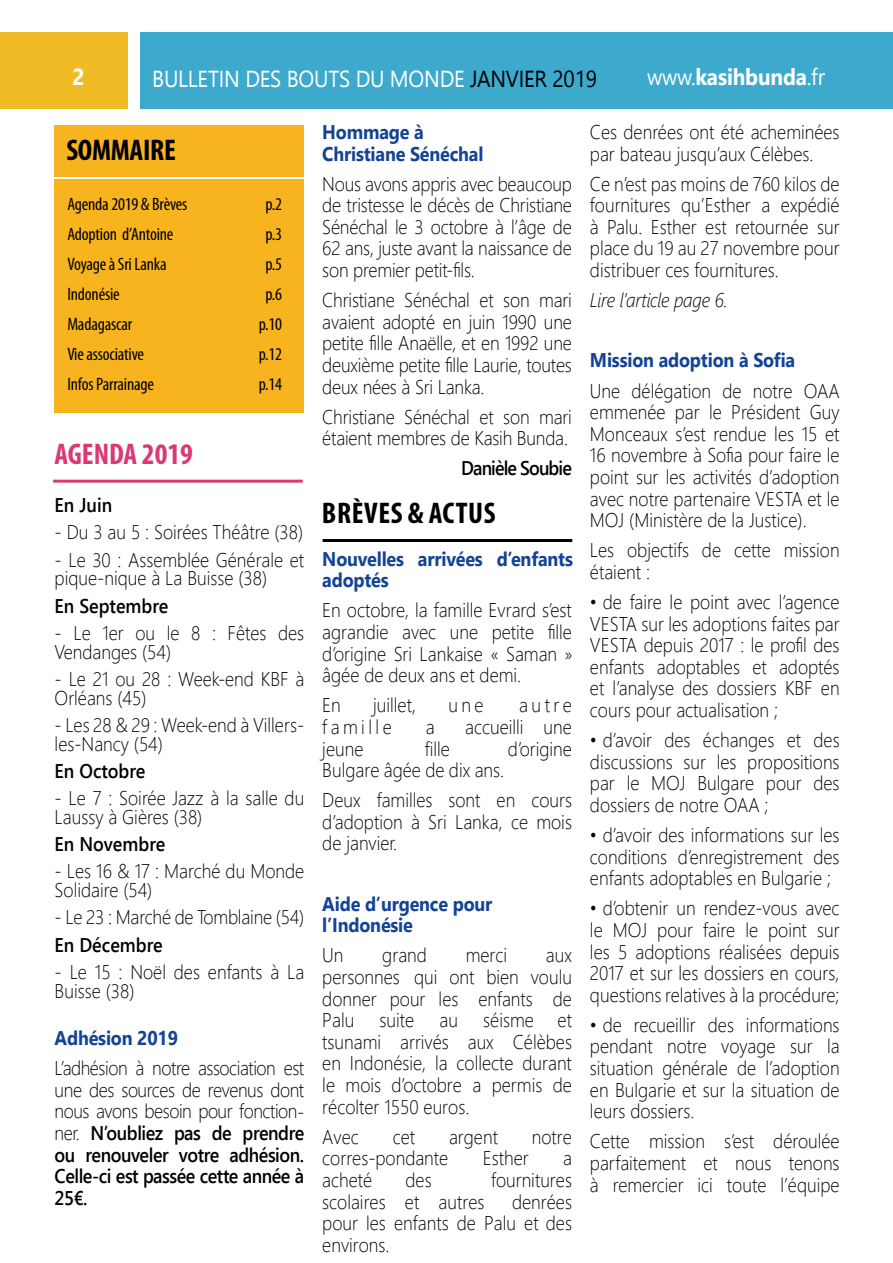
<style>
.page{position:relative;width:893px;height:1263px;background:#fff}
.page>*{position:absolute;margin:0;border:0;box-sizing:border-box;transform-origin:0 0}
.t1{font:700 condensed 30px "Myriad Pro";letter-spacing:.01em;color:#000}
.t2{font:700 condensed 30px "Myriad Pro";color:#d93a74}
.t3{font:700 condensed 30px "Myriad Pro";letter-spacing:-.01em;color:#000}
.t4{font:23.1px "Segoe UI";letter-spacing:-.01em;color:#fff;scale:.91 1}
.t5{font:700 23.1px "Segoe UI";letter-spacing:-.01em;color:#fff;scale:.91 1}
.t6{font:300 19.8px/21.6px "Segoe UI";color:#000;text-align:justify;scale:.91 1}
.t7{font:700 19.8px/21.6px "Segoe UI";letter-spacing:-.01em;color:#134395;scale:.91 1}
.t8{font:600 19.8px "Segoe UI";color:#000;scale:.91 1}
.t9{font:italic 300 19.8px "Segoe UI";letter-spacing:-.01em;color:#000;scale:.91 1}
.t10{font:600 19.8px "Segoe UI";letter-spacing:-.05em;color:#000;scale:.91 1}
.t11{font:300 19.8px "Segoe UI";letter-spacing:.19em;color:#000;scale:.91 1}
.t12{font:condensed 18px "Myriad Pro";letter-spacing:-.01em;color:#000}
.s1{font-weight:400}
.s2{color:#000}
.s3{font-weight:600}
</style>
<div class="page">
<div style="left:0;top:32px;width:128px;height:76px;background:#f1bb25"></div>
<div style="left:140px;top:32px;width:753px;height:76px;background:#3ca9cd"></div>
<hr style="left:53px;top:480px;width:250px;height:3px;background:#d93a74">
<hr style="left:323px;top:539px;width:249px;height:3px;background:#000">
<div style="left:54px;top:179px;width:250px;height:233px;background:#f7b41f"></div>
<div style="left:54px;top:126px;width:250px;height:51px;background:#f7b41f"></div>
<p class="t5" style="left:73px;top:59px;width:15px">2</p>
<p class="t5" style="left:647px;top:59px;width:197px"><span class="s1">www.</span>kasihbunda<span class="s1">.fr</span></p>
<p class="t4" style="left:152px;top:60px;width:490px">BULLETIN DES BOUTS DU MONDE <span class="s2">JANVIER 2019</span></p>
<h1 class="t3" style="left:66px;top:131px;width:111px">SOMMAIRE</h1>
<p class="t12" style="left:67px;top:193px;width:122px">Agenda 2019 &amp; Brèves</p>
<p class="t12" style="left:266px;top:193px;width:18px">p.2</p>
<p class="t12" style="left:67px;top:223px;width:108px">Adoption d’Antoine</p>
<p class="t12" style="left:266px;top:223px;width:18px">p.3</p>
<p class="t12" style="left:67px;top:253px;width:101px">Voyage à Sri Lanka</p>
<p class="t12" style="left:266px;top:253px;width:18px">p.5</p>
<p class="t12" style="left:67px;top:283px;width:54px">Indonésie</p>
<p class="t12" style="left:266px;top:283px;width:18px">p.6</p>
<p class="t12" style="left:67px;top:313px;width:66px">Madagascar</p>
<p class="t12" style="left:259px;top:313px;width:25px">p.10</p>
<p class="t12" style="left:67px;top:343px;width:78px">Vie associative</p>
<p class="t12" style="left:259px;top:343px;width:25px">p.12</p>
<p class="t12" style="left:67px;top:373px;width:88px">Infos Parrainage</p>
<p class="t12" style="left:259px;top:373px;width:25px">p.14</p>
<h1 class="t2" style="left:54px;top:436px;width:140px">AGENDA 2019</h1>
<p class="t8" style="left:55px;top:491px;width:65px">En Juin</p>
<p class="t6" style="left:55px;top:521px;width:275px">- Du 3 au 5 : Soirées Théâtre (38)</p>
<p class="t6" style="left:55px;top:549px;width:276px;line-height:18.8px">- Le 30 : Assemblée Générale et pique-nique à La Buisse (38)</p>
<p class="t8" style="left:55px;top:592px;width:127px">En Septembre</p>
<p class="t6" style="left:55px;top:622px;width:276px;line-height:18.8px">- Le 1er ou le 8 : Fêtes des<br>Vendanges (54)</p>
<p class="t6" style="left:55px;top:668px;width:276px;line-height:18.8px">- Le 21 ou 28 : Week-end KBF à<br>Orléans (45)</p>
<p class="t6" style="left:55px;top:714px;width:276px;line-height:18.8px">- Les 28 &amp; 29 : Week-end à Villers&shy;les-Nancy (54)</p>
<p class="t8" style="left:55px;top:757px;width:101px">En Octobre</p>
<p class="t6" style="left:55px;top:788px;width:276px;line-height:18.8px">- Le 7 : Soirée Jazz à la salle du<br>Laussy à Gières (38)</p>
<p class="t8" style="left:55px;top:830px;width:123px">En Novembre</p>
<p class="t6" style="left:55px;top:861px;width:276px;line-height:18.8px">- Les 16 &amp; 17 : Marché du Monde<br>Solidaire (54)</p>
<p class="t6" style="left:55px;top:905px;width:276px">- Le 23 : Marché de Tomblaine (54)</p>
<p class="t8" style="left:55px;top:931px;width:120px">En Décembre</p>
<p class="t6" style="left:55px;top:961px;width:276px;line-height:18.8px">- Le 15 : Noël des enfants à La<br>Buisse (38)</p>
<p class="t7" style="left:55px;top:1027px;width:137px">Adhésion 2019</p>
<p class="t6" style="left:55px;top:1056px;width:276px">L’adhésion à notre association est une des sources de revenus dont nous avons besoin pour fonction&shy;ner. <span class="s3">N’oubliez pas de prendre ou renouveler votre adhésion.<br>Celle-ci est passée cette année à 25€.</span></p>
<p class="t7" style="left:322px;top:121px;width:179px">Hommage à<br>Christiane Sénéchal</p>
<p class="t6" style="left:322px;top:172px;width:276px">Nous avons appris avec beaucoup de tristesse le décès de Christiane Sénéchal le 3 octobre à l’âge de 62 ans, juste avant la naissance de son premier petit-fils.</p>
<p class="t6" style="left:322px;top:288px;width:276px">Christiane Sénéchal et son mari avaient adopté en juin 1990 une petite fille Anaëlle, et en 1992 une deuxième petite fille Laurie, toutes deux nées à Sri Lanka.</p>
<p class="t6" style="left:322px;top:405px;width:276px">Christiane Sénéchal et son mari étaient membres de Kasih Bunda.</p>
<p class="t10" style="left:461px;top:454px;width:123px">Danièle Soubie</p>
<h1 class="t1" style="left:322px;top:494px;width:175px">BRÈVES &amp; ACTUS</h1>
<p class="t7" style="left:322px;top:548px;width:277px">Nouvelles arrivées d’enfants adoptés</p>
<p class="t6" style="left:322px;top:599px;width:277px">En octobre, la famille Evrard s’est agrandie avec une petite fille d’origine Sri Lankaise « Saman » âgée de deux ans et demi.</p>
<p class="t6" style="left:322px;top:694px;width:22px">En</p>
<p class="t6" style="left:373px;top:694px;width:49px">juillet,</p>
<p class="t6" style="left:448px;top:693px;width:40px">une</p>
<p class="t6" style="left:519px;top:693px;width:59px">autre</p>
<p class="t11" style="left:322px;top:708px;width:78px">famille</p>
<p class="t6" style="left:426px;top:715px;width:11px">a</p>
<p class="t6" style="left:465px;top:715px;width:119px">accueilli une</p>
<p class="t6" style="left:322px;top:737px;width:47px">jeune</p>
<p class="t6" style="left:425px;top:737px;width:29px">fille</p>
<p class="t6" style="left:508px;top:737px;width:72px">d’origine</p>
<p class="t6" style="left:322px;top:754px;width:276px;line-height:30.2px">Bulgare âgée de dix ans.<br>Deux familles sont en cours</p>
<p class="t6" style="left:322px;top:810px;width:276px">d’adoption à Sri Lanka, ce mois de janvier.</p>
<p class="t7" style="left:322px;top:893px;width:188px">Aide d’urgence pour l’Indonésie</p>
<p class="t6" style="left:322px;top:944px;width:25px">Un</p>
<p class="t6" style="left:382px;top:944px;width:51px">grand</p>
<p class="t6" style="left:466px;top:944px;width:47px">merci</p>
<p class="t6" style="left:322px;top:944px;width:276px;text-indent:224px">aux personnes qui ont bien voulu donner pour les enfants de Palu</p>
<p class="t6" style="left:322px;top:1008px;width:276px;text-indent:161px">séisme et tsunami arrivés aux Célèbes en Indonésie, la collecte durant le mois d’octobre a permis de récolter 1550 euros.</p>
<p class="t6" style="left:322px;top:1125px;width:42px">Avec</p>
<p class="t6" style="left:393px;top:1125px;width:26px">cet</p>
<p class="t6" style="left:449px;top:1125px;width:55px">argent</p>
<p class="t6" style="left:532px;top:1125px;width:46px">notre</p>
<p class="t6" style="left:322px;top:1146px;width:140px">corres-pondante</p>
<p class="t6" style="left:483px;top:1146px;width:52px">Esther</p>
<p class="t6" style="left:563px;top:1146px;width:11px">a</p>
<p class="t6" style="left:322px;top:1168px;width:56px">acheté</p>
<p class="t6" style="left:405px;top:1168px;width:30px">des</p>
<p class="t6" style="left:491px;top:1168px;width:90px">fournitures</p>
<p class="t6" style="left:322px;top:1190px;width:180px">scolaires et autres</p>
<p class="t6" style="left:380px;top:1008px;width:40px">suite</p>
<p class="t6" style="left:440px;top:1008px;width:22px">au</p>
<p class="t6" style="left:322px;top:1190px;width:276px;text-indent:190px">denrées pour les enfants de Palu et des environs.</p>
<p class="t6" style="left:590px;top:120px;width:276px">Ces denrées ont été acheminées par bateau jusqu’aux Célèbes.</p>
<p class="t6" style="left:590px;top:172px;width:276px">Ce n’est pas moins de 760 kilos de fournitures qu’Esther a expédié à Palu. Esther est retournée sur place du 19 au 27 novembre pour distribuer ces fournitures.</p>
<p class="t9" style="left:590px;top:287px;width:153px">Lire l’article page 6.</p>
<p class="t7" style="left:590px;top:349px;width:227px">Mission adoption à Sofia</p>
<p class="t6" style="left:590px;top:379px;width:276px">Une délégation de notre OAA emmenée par le Président Guy Monceaux s’est rendue les 15 et 16 novembre à Sofia pour faire le point sur les activités d’adoption avec notre partenaire VESTA et le MOJ (Ministère de la Justice).</p>
<p class="t6" style="left:590px;top:538px;width:276px">Les objectifs de cette mission étaient :</p>
<p class="t6" style="left:590px;top:590px;width:276px">• de faire le point avec l’agence VESTA sur les adoptions faites par VESTA depuis 2017 : le profil des enfants adoptables et adoptés et l’analyse des dossiers KBF en cours pour actualisation ;</p>
<p class="t6" style="left:590px;top:728px;width:276px">• d’avoir des échanges et des discussions sur les propositions par le MOJ Bulgare pour des dossiers de notre OAA ;</p>
<p class="t6" style="left:590px;top:823px;width:276px">• d’avoir des informations sur les conditions d’enregistrement des enfants adoptables en Bulgarie ;</p>
<p class="t6" style="left:590px;top:896px;width:276px">• d’obtenir un rendez-vous avec le MOJ pour faire le point sur les 5 adoptions réalisées depuis 2017 et sur les dossiers en cours, questions relatives à la procédure;</p>
<p class="t6" style="left:590px;top:1013px;width:276px">• de recueillir des informations pendant notre voyage sur la situation générale de l’adoption en Bulgarie et sur la situation de leurs dossiers.</p>
<p class="t6" style="left:590px;top:1129px;width:276px">Cette mission s’est déroulée parfaitement et nous tenons à remercier ici toute l’équipe</p>
</div>
